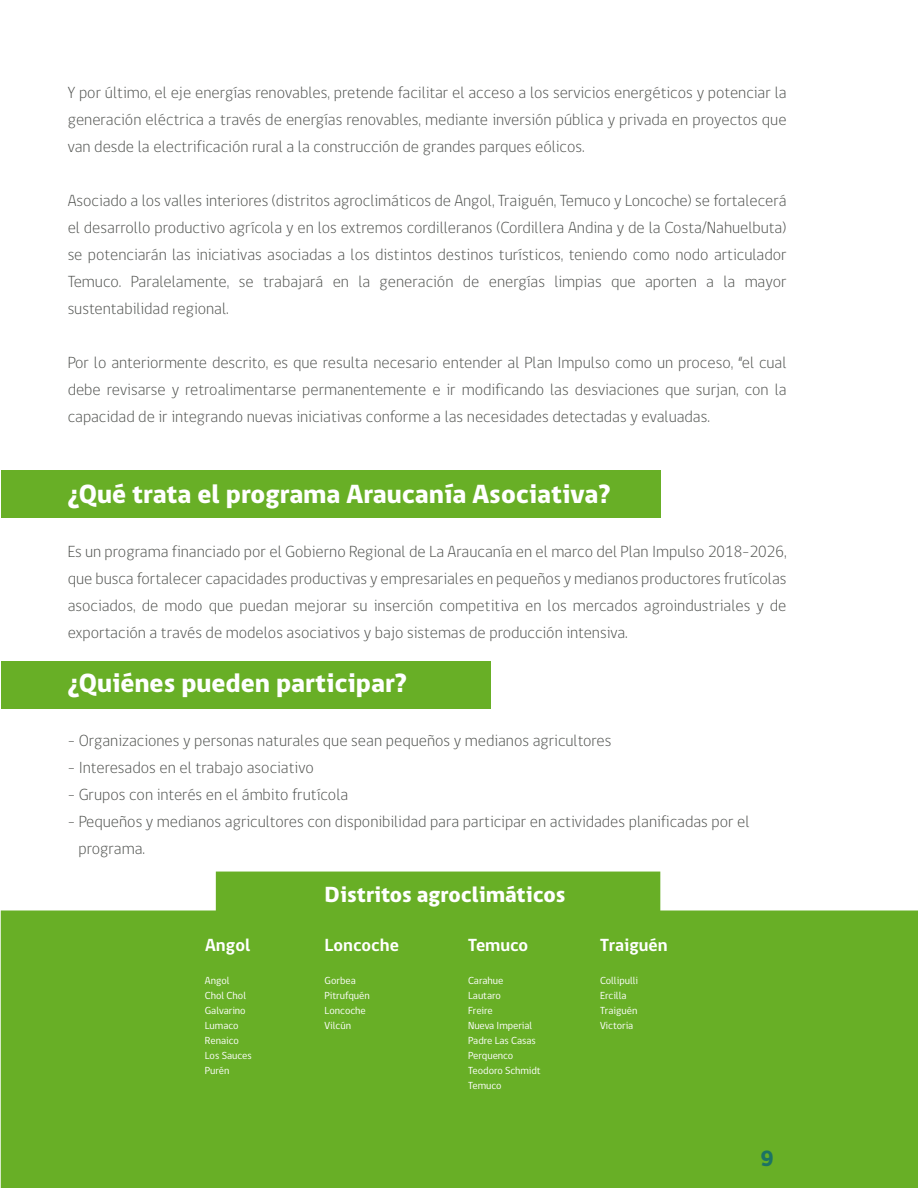
<style>
.page{position:relative;width:918px;height:1188px;background:#fff}
.page>*{position:absolute;margin:0;border:0;box-sizing:border-box;transform-origin:0 0}
.t1{font:800 27px "gob CL";color:#fff}
.t2{font:800 22.5px "gob CL";color:#fff}
.t3{font:800 22.5px "gob CL";color:#1c7364}
.t4{font:700 18px "gob CL";color:#fff}
.t5{font:300 16.5px/27px "gob CL";color:#4e504d;text-align:justify}
.t6{font:10.5px/15px "gob CL";letter-spacing:-.005em;color:#fff}
</style>
<div class="page">
<div style="left:1px;top:910px;width:917px;height:278px;background:#68af26"></div>
<div style="left:2px;top:470px;width:659px;height:48px;background:#68af26"></div>
<div style="left:2px;top:661px;width:489px;height:48px;background:#68af26"></div>
<div style="left:216px;top:872px;width:444px;height:40px;background:#68af26"></div>
<p class="t5" style="left:68px;top:80px;width:720px">Y por último, el eje energías renovables, pretende facilitar el acceso a los servicios energéticos y potenciar la generación eléctrica a través de energías renovables, mediante inversión pública y privada en proyectos que van desde la electrificación rural a la construcción de grandes parques eólicos.</p>
<p class="t5" style="left:68px;top:188px;width:720px">Asociado a los valles interiores (distritos agroclimáticos de Angol, Traiguén, Temuco y Loncoche) se fortalecerá el desarrollo productivo agrícola y en los extremos cordilleranos (Cordillera Andina y de la Costa/Nahuelbuta) se potenciarán las iniciativas asociadas a los distintos destinos turísticos, teniendo como nodo articulador Temuco. Paralelamente, se trabajará en la generación de energías limpias que aporten a la mayor sustentabilidad regional.</p>
<p class="t5" style="left:68px;top:350px;width:720px">Por lo anteriormente descrito, es que resulta necesario entender al Plan Impulso como un proceso, “el cual debe revisarse y retroalimentarse permanentemente e ir modificando las desviaciones que surjan, con la capacidad de ir integrando nuevas iniciativas conforme a las necesidades detectadas y evaluadas.</p>
<h1 class="t1" style="left:68px;top:476px;width:544px">¿Qué trata el programa Araucanía Asociativa?</h1>
<p class="t5" style="left:68px;top:539px;width:720px">Es un programa financiado por el Gobierno Regional de La Araucanía en el marco del Plan Impulso 2018-2026, que busca fortalecer capacidades productivas y empresariales en pequeños y medianos productores frutícolas asociados, de modo que puedan mejorar su inserción competitiva en los mercados agroindustriales y de exportación a través de modelos asociativos y bajo sistemas de producción intensiva.</p>
<h1 class="t1" style="left:68px;top:665px;width:341px">¿Quiénes pueden participar?</h1>
<p class="t5" style="left:68px;top:728px;width:545px">- Organizaciones y personas naturales que sean pequeños y medianos agricultores</p>
<p class="t5" style="left:68px;top:755px;width:248px">- Interesados en el trabajo asociativo</p>
<p class="t5" style="left:68px;top:782px;width:282px">- Grupos con interés en el ámbito frutícola</p>
<p class="t5" style="left:79px;top:809px;width:673px;text-indent:-11px">- Pequeños y medianos agricultores con disponibilidad para participar en actividades planificadas por el programa.</p>
<h2 class="t2" style="left:325px;top:879px;width:243px">Distritos agroclimáticos</h2>
<p class="t4" style="left:205px;top:932px;width:47px">Angol</p>
<p class="t4" style="left:325px;top:932px;width:76px">Loncoche</p>
<p class="t4" style="left:468px;top:932px;width:62px">Temuco</p>
<p class="t4" style="left:600px;top:932px;width:69px">Traiguén</p>
<p class="t6" style="left:205px;top:973px;width:49px">Angol<br>Chol Chol<br>Galvarino<br>Lumaco<br>Renaico<br>Los Sauces<br>Purén</p>
<p class="t6" style="left:468px;top:973px;width:74px">Carahue<br>Lautaro<br>Freire<br>Nueva Imperial<br>Padre Las Casas<br>Perquenco<br>Teodoro Schmidt<br>Temuco</p>
<p class="t6" style="left:325px;top:973px;width:47px">Gorbea<br>Pitrufquén<br>Loncoche<br>Vilcún</p>
<p class="t6" style="left:600px;top:973px;width:40px">Collipulli<br>Ercilla<br>Traiguén<br>Victoria</p>
<h2 class="t3" style="left:760px;top:1143px;width:15px">9</h2>
</div>
